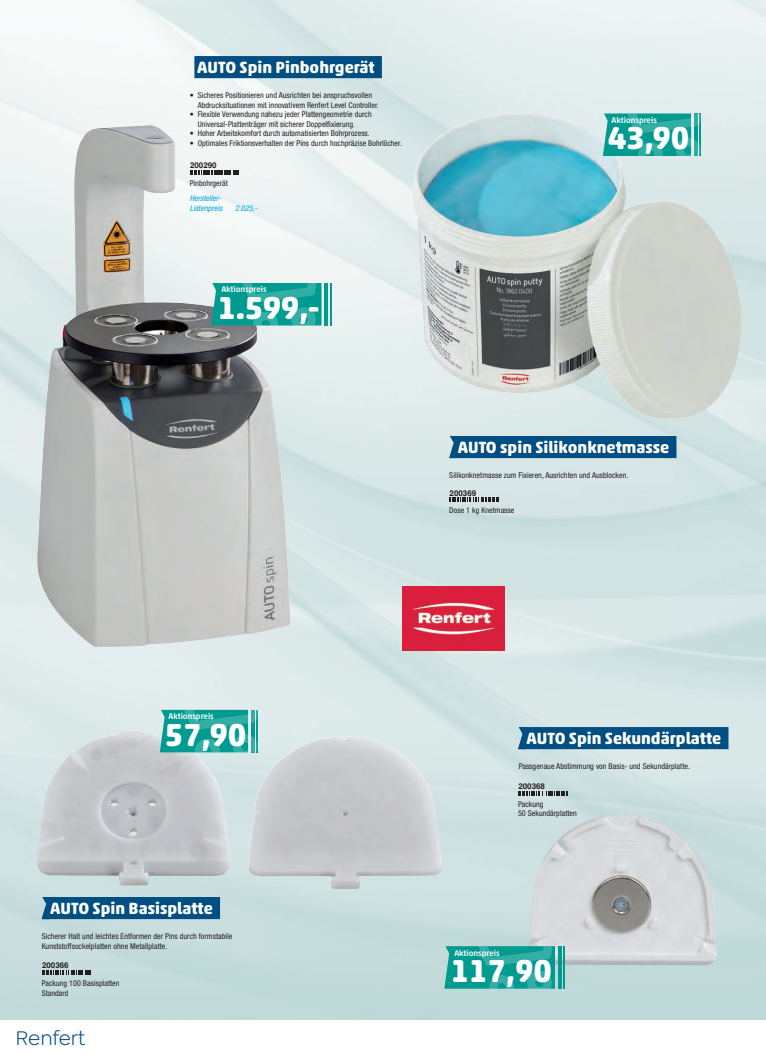
<style>
.page{position:relative;width:766px;height:1063px;background:#fff}
.page>*{position:absolute;margin:0;border:0;box-sizing:border-box;transform-origin:0 0}
.t1{font:700 32.2px "Akko Rounded Pro";letter-spacing:-.01em;color:#fff}
.t2{font:21px "Goldplay";letter-spacing:-.005em;color:#004e82}
.t3{font:700 16.5px "Akko Rounded Pro";color:#fff}
.t4{font:500 8.3px "Akko Rounded Pro";letter-spacing:-.01em;color:#fff}
.t5{font:condensed 8px/9.5px "Helvetica Neue LT Pro";letter-spacing:.005em;color:#231f20}
.t6{font:italic condensed 8px/9.5px "Helvetica Neue LT Pro";letter-spacing:.005em;color:#00a6e4}
.t7{font:700 8px "Helvetica";color:#231f20}
</style>
<div class="page">
<img style="left:0;top:0;width:765px;height:1019px">
<div style="left:194px;top:56px;width:188px;height:22px;background:#004e82"></div>
<img style="left:37px;top:125px;width:253px;height:522px">
<div style="left:455px;top:436px;width:221px;height:22px;background:#004e82"></div>
<svg style="left:449px;top:436px;width:6px;height:22px"></svg>
<img style="left:410px;top:113px;width:333px;height:306px">
<svg style="left:449px;top:497px;width:49px;height:5px"></svg>
<div style="left:523px;top:727px;width:205px;height:22px;background:#004e82"></div>
<svg style="left:518px;top:727px;width:5px;height:22px"></svg>
<img style="left:527px;top:814px;width:189px;height:151px">
<svg style="left:518px;top:791px;width:49px;height:4px"></svg>
<svg style="left:557px;top:946px;width:4px;height:43px"></svg>
<hr style="left:563px;top:946px;width:2px;height:43px;background:#009b90">
<svg style="left:444px;top:946px;width:111px;height:43px"></svg>
<svg style="left:602px;top:113px;width:102px;height:43px"></svg>
<svg style="left:190px;top:170px;width:49px;height:5px"></svg>
<hr style="left:324px;top:283px;width:4px;height:43px;background:#009b90">
<hr style="left:330px;top:283px;width:1px;height:43px;background:#009b90">
<svg style="left:211px;top:283px;width:110px;height:43px"></svg>
<div style="left:47px;top:897px;width:173px;height:22px;background:#004e82"></div>
<svg style="left:42px;top:897px;width:5px;height:22px"></svg>
<img style="left:37px;top:731px;width:405px;height:158px">
<svg style="left:42px;top:970px;width:49px;height:4px"></svg>
<svg style="left:160px;top:710px;width:101px;height:42px"></svg>
<img style="left:402px;top:587px;width:102px;height:63px">
<h3 class="t3" style="left:197px;top:57px;width:179px">AUTO Spin Pinbohrgerät</h3>
<p class="t5" style="left:198px;top:91px;width:183px;text-indent:-8px">• Sicheres Positionieren und Ausrichten bei anspruchsvollen<br>Abdrucksituationen mit innovativem Renfert Level Controller.</p>
<p class="t5" style="left:198px;top:110px;width:175px;text-indent:-8px">• Flexible Verwendung nahezu jeder Plattengeometrie durch<br>Universal-Plattenträger mit sicherer Doppelfixierung.</p>
<p class="t5" style="left:190px;top:129px;width:181px">• Hoher Arbeitskomfort durch automatisierten Bohrprozess.</p>
<p class="t5" style="left:190px;top:138px;width:214px">• Optimales Friktionsverhalten der Pins durch hochpräzise Bohrlöcher.</p>
<p class="t7" style="left:190px;top:161px;width:28px">200290</p>
<p class="t5" style="left:190px;top:179px;width:40px">Pinbohrgerät</p>
<p class="t6" style="left:190px;top:194px;width:34px">Hersteller-<br>Listenpreis</p>
<p class="t6" style="left:235px;top:203px;width:24px">2.025,-</p>
<p class="t4" style="left:221px;top:284px;width:47px">Aktionspreis</p>
<h1 class="t1" style="left:218px;top:288px;width:104px">1.599,-</h1>
<p class="t4" style="left:611px;top:115px;width:47px">Aktionspreis</p>
<h1 class="t1" style="left:607px;top:118px;width:83px">43,90</h1>
<h3 class="t3" style="left:457px;top:437px;width:213px">AUTO spin Silikonknetmasse</h3>
<p class="t5" style="left:449px;top:470px;width:181px">Silikonknetmasse zum Fixieren, Ausrichten und Ausblocken.</p>
<p class="t7" style="left:449px;top:488px;width:28px">200369</p>
<p class="t5" style="left:449px;top:506px;width:67px">Dose 1 kg Knetmasse</p>
<p class="t4" style="left:168px;top:711px;width:47px">Aktionspreis</p>
<h1 class="t1" style="left:165px;top:715px;width:83px">57,90</h1>
<h3 class="t3" style="left:50px;top:898px;width:164px">AUTO Spin Basisplatte</h3>
<p class="t5" style="left:42px;top:932px;width:192px">Sicherer Halt und leichtes Entformen der Pins durch formstabile<br>Kunststoffsockelplatten ohne Metallplatte.</p>
<p class="t7" style="left:42px;top:960px;width:28px">200366</p>
<p class="t5" style="left:42px;top:978px;width:79px">Packung 100 Basisplatten<br>Standard</p>
<h2 class="t2" style="left:16px;top:1026px;width:71px">Renfert</h2>
<h3 class="t3" style="left:526px;top:728px;width:196px">AUTO Spin Sekundärplatte</h3>
<p class="t7" style="left:518px;top:781px;width:28px">200368</p>
<p class="t5" style="left:518px;top:799px;width:60px">Packung<br>50 Sekundärplatten</p>
<p class="t5" style="left:518px;top:762px;width:173px">Passgenaue Abstimmung von Basis- und Sekundärplatte.</p>
<p class="t4" style="left:454px;top:948px;width:47px">Aktionspreis</p>
<h1 class="t1" style="left:450px;top:951px;width:102px">117,90</h1>
</div>
